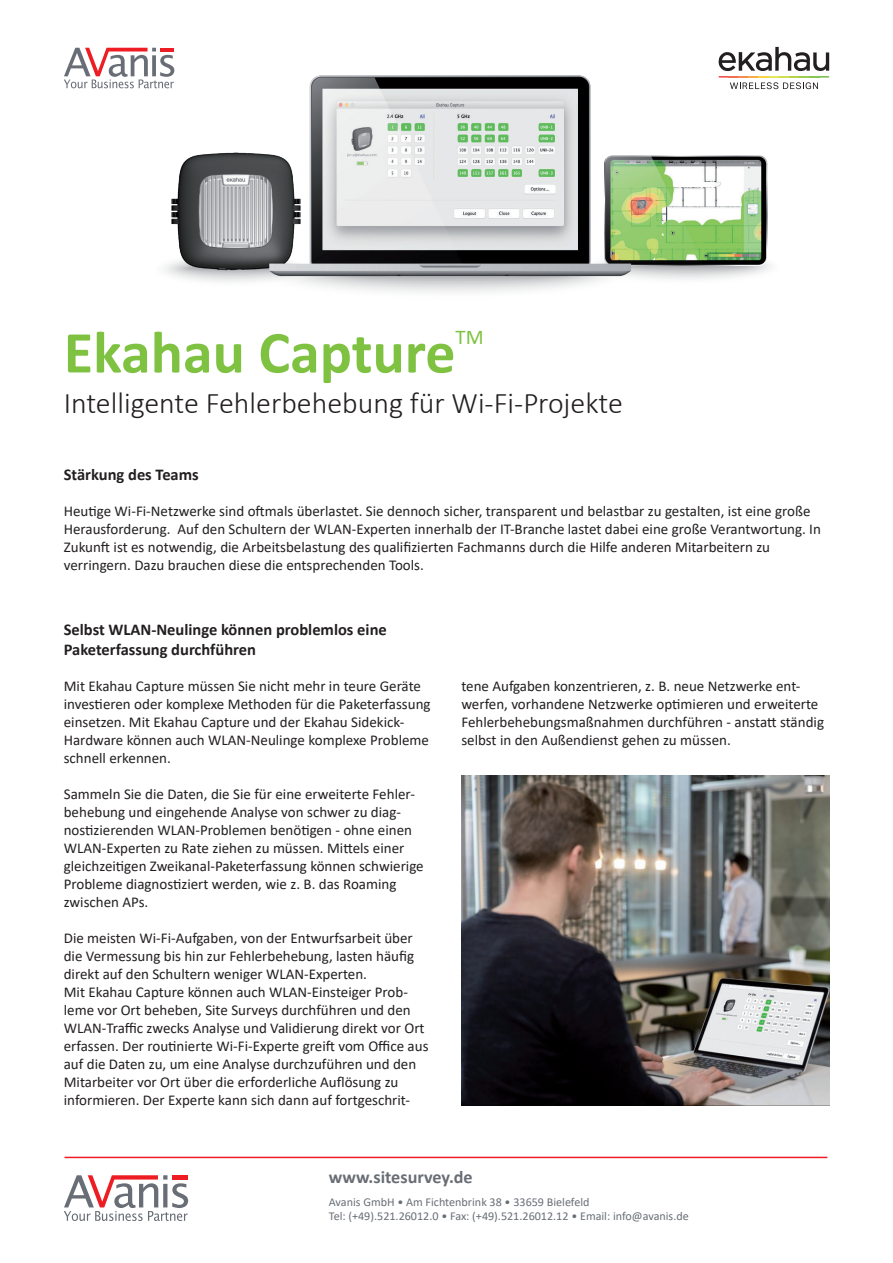
<style>
.page{position:relative;width:893px;height:1263px;background:#fff}
.page>*{position:absolute;margin:0;border:0;box-sizing:border-box;transform-origin:0 0}
.t1{font:700 60px "Calibri";color:#7fc241}
.t2{font:300 30px "Calibri";color:#231f20}
.t3{font:21px "Calibri";color:#7fc241}
.t4{font:700 18px "Calibri";color:#696e76}
.t5{font:700 16.5px/19.8px "Calibri";color:#231f20}
.t6{font:15px/18px "Calibri";color:#231f20}
.t7{font:12px/14.4px "Calibri";color:#696e76}
</style>
<div class="page">
<svg style="left:719px;top:47px;width:110px;height:42px"></svg>
<svg style="left:64px;top:48px;width:110px;height:40px"></svg>
<img style="left:115px;top:76px;width:691px;height:216px">
<hr style="left:65px;top:1157px;width:762px;height:1px;background:#ee1d23">
<svg style="left:64px;top:1175px;width:124px;height:46px"></svg>
<img style="left:461px;top:775px;width:368px;height:331px">
<h1 class="t1" style="left:64px;top:310px;width:393px">Ekahau Capture</h1>
<h3 class="t3" style="left:456px;top:322px;width:30px">TM</h3>
<h2 class="t2" style="left:64px;top:384px;width:561px">Intelligente Fehlerbehebung für Wi-Fi-Projekte</h2>
<p class="t5" style="left:64px;top:464px;width:137px">Stärkung des Teams</p>
<p class="t6" style="left:64px;top:502px;width:759px">Heutige Wi-Fi-Netzwerke sind oftmals überlastet. Sie dennoch sicher, transparent und belastbar zu gestalten, ist eine große Herausforderung. Auf den Schultern der WLAN-Experten innerhalb der IT-Branche lastet dabei eine große Verantwortung. In Zukunft ist es notwendig, die Arbeitsbelastung des qualifizierten Fachmanns durch die Hilfe anderen Mitarbeitern zu verringern. Dazu brauchen diese die entsprechenden Tools.</p>
<p class="t5" style="left:64px;top:620px;width:325px">Selbst WLAN-Neulinge können problemlos eine<br>Paketerfassung durchführen</p>
<p class="t6" style="left:64px;top:677px;width:368px">Mit Ekahau Capture müssen Sie nicht mehr in teure Geräte investieren oder komplexe Methoden für die Paketerfassung einsetzen. Mit Ekahau Capture und der Ekahau Sidekick-Hardware können auch WLAN-Neulinge komplexe Probleme schnell erkennen.</p>
<p class="t6" style="left:64px;top:785px;width:361px">Sammeln Sie die Daten, die Sie für eine erweiterte Fehler&shy;behebung und eingehende Analyse von schwer zu diag&shy;nostizierenden WLAN-Problemen benötigen - ohne einen WLAN-Experten zu Rate ziehen zu müssen. Mittels einer gleichzeitigen Zweikanal-Paketerfassung können schwierige Probleme diagnostiziert werden, wie z. B. das Roaming zwischen APs.</p>
<p class="t6" style="left:64px;top:929px;width:366px">Die meisten Wi-Fi-Aufgaben, von der Entwurfsarbeit über die Vermessung bis hin zur Fehlerbehebung, lasten häufig direkt auf den Schultern weniger WLAN-Experten.<br>Mit Ekahau Capture können auch WLAN-Einsteiger Prob&shy;leme vor Ort beheben, Site Surveys durchführen und den WLAN-Traffic zwecks Analyse und Validierung direkt vor Ort erfassen. Der routinierte Wi-Fi-Experte greift vom Office aus auf die Daten zu, um eine Analyse durchzuführen und den Mitarbeiter vor Ort über die erforderliche Auflösung zu informieren. Der Experte kann sich dann auf fortgeschrit-</p>
<p class="t6" style="left:461px;top:677px;width:364px">tene Aufgaben konzentrieren, z. B. neue Netzwerke ent&shy;werfen, vorhandene Netzwerke optimieren und erweiterte Fehlerbehebungsmaßnahmen durchführen - anstatt ständig selbst in den Außendienst gehen zu müssen.</p>
<p class="t4" style="left:329px;top:1164px;width:145px">www.sitesurvey.de</p>
<p class="t7" style="left:329px;top:1194px;width:361px">Avanis GmbH • Am Fichtenbrink 38 • 33659 Bielefeld<br>Tel: (+49).521.26012.0 • Fax: (+49).521.26012.12 • Email: info@avanis.de</p>
</div>
